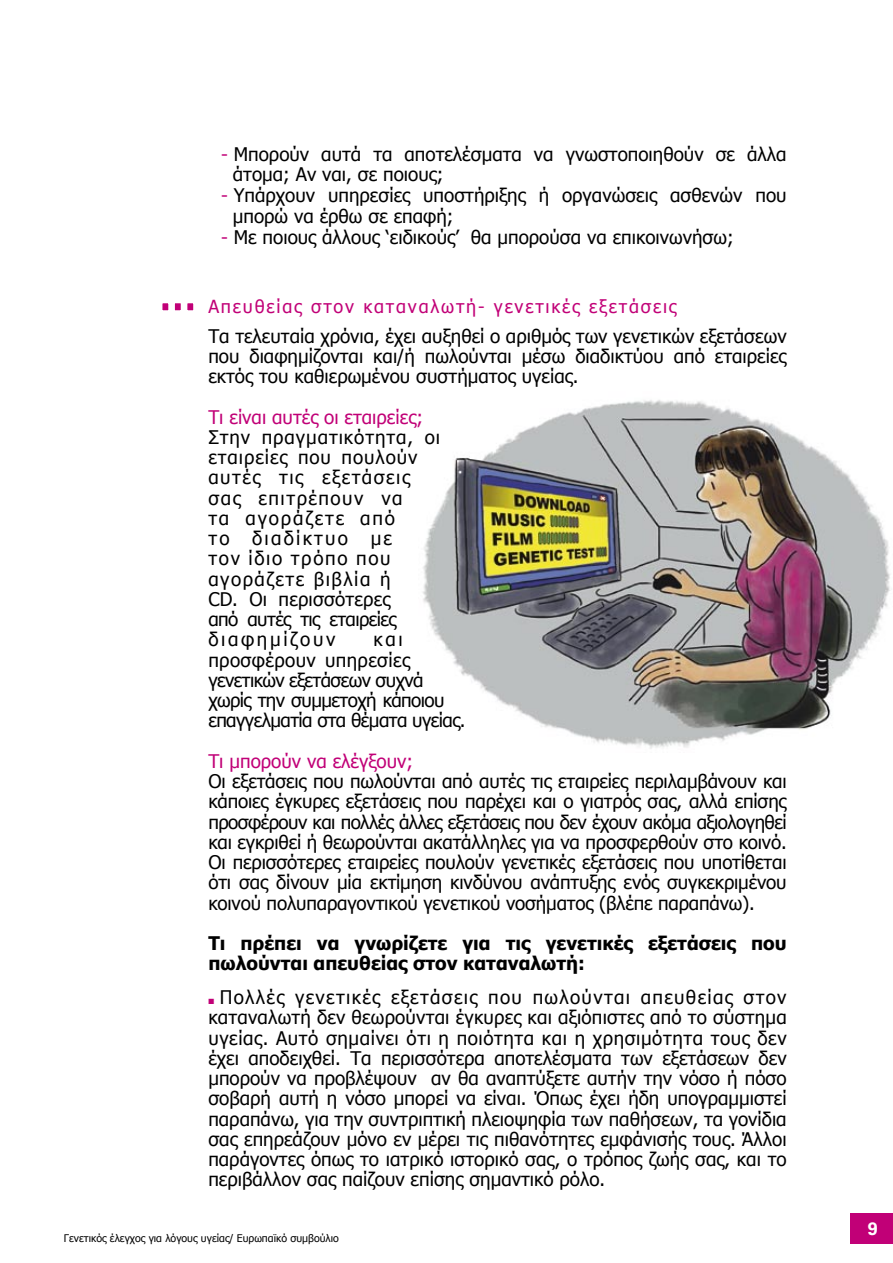
<style>
.page{position:relative;width:893px;height:1263px;background:#fff}
.page>*{position:absolute;margin:0;border:0;box-sizing:border-box;transform-origin:0 0}
.t1{font:18.75px/20.2px "Tahoma";color:#000;text-align:justify}
.t2{font:18.75px/20.2px "Tahoma";letter-spacing:.08em;color:#000}
.t3{font:18.75px/20.2px "Tahoma";letter-spacing:-.03em;color:#000}
.t4{font:700 18.75px/20.2px "Tahoma";color:#000}
.t5{font:18.75px "Tahoma";color:#c10077}
.t6{font:18px "Tahoma";letter-spacing:.1em;color:#c10077}
.t7{font:700 18px "Univers";color:#fff}
.t8{font:10.5px "Tahoma";color:#000}
.s1{color:#c10077}
</style>
<div class="page">
<div style="left:850px;top:1213px;width:43px;height:30px;background:#c10077"></div>
<img style="left:422px;top:400px;width:468px;height:349px">
<div style="left:186px;top:302px;width:9px;height:10px;background:#c10077"></div>
<div style="left:184px;top:300px;width:12px;height:13px;border:3px solid #fff"></div>
<div style="left:173px;top:302px;width:9px;height:10px;background:#c10077"></div>
<div style="left:172px;top:300px;width:12px;height:13px;border:3px solid #fff"></div>
<div style="left:161px;top:302px;width:9px;height:10px;background:#c10077"></div>
<div style="left:159px;top:300px;width:12px;height:13px;border:3px solid #fff"></div>
<p class="t1" style="left:221px;top:143px;width:567px"><span class="s1">-</span> Μπορούν αυτά τα αποτελέσματα να γνωστοποιηθούν σε άλλα</p>
<p class="t1" style="left:233px;top:163px;width:212px">άτομα; Αν ναι, σε ποιους;</p>
<p class="t1" style="left:221px;top:184px;width:567px"><span class="s1">-</span> Υπάρχουν υπηρεσίες υποστήριξης ή οργανώσεις ασθενών που</p>
<p class="t1" style="left:233px;top:205px;width:222px">μπορώ να έρθω σε επαφή;</p>
<p class="t1" style="left:221px;top:226px;width:514px"><span class="s1">-</span> Με ποιους άλλους ‘ειδικούς’ θα μπορούσα να επικοινωνήσω;</p>
<p class="t6" style="left:208px;top:295px;width:470px">Απευθείας στον καταναλωτή- γενετικές εξετάσεις</p>
<p class="t1" style="left:208px;top:325px;width:580px">Τα τελευταία χρόνια, έχει αυξηθεί ο αριθμός των γενετικών εξετάσεων που διαφημίζονται και/ή πωλούνται μέσω διαδικτύου από εταιρείες εκτός του καθιερωμένου συστήματος υγείας.</p>
<p class="t5" style="left:208px;top:404px;width:216px">Τι είναι αυτές οι εταιρείες;</p>
<p class="t2" style="left:208px;top:426px;width:233px">Στην πραγματικότητα, οι εταιρείες που πουλούν αυτές τις εξετάσεις σας επιτρέπουν να<br>τα αγοράζετε από<br>το διαδίκτυο με<br>τον ίδιο τρόπο που αγοράζετε βιβλία ή<br>CD. Οι περισσότερες<br>από αυτές τις εταιρείες διαφημίζουν</p>
<p class="t3" style="left:208px;top:628px;width:259px;text-indent:165px">και προσφέρουν υπηρεσίες γενετικών εξετάσεων συχνά χωρίς την συμμετοχή κάποιου επαγγελματία στα θέματα υγείας.</p>
<p class="t5" style="left:208px;top:748px;width:206px">Τι μπορούν να ελέγξουν;</p>
<p class="t1" style="left:208px;top:770px;width:580px">Οι εξετάσεις που πωλούνται από αυτές τις εταιρείες περιλαμβάνουν και κάποιες έγκυρες εξετάσεις που παρέχει και ο γιατρός σας, αλλά επίσης προσφέρουν και πολλές άλλες εξετάσεις που δεν έχουν ακόμα αξιολογηθεί και εγκριθεί ή θεωρούνται ακατάλληλες για να προσφερθούν στο κοινό.<br>Οι περισσότερες εταιρείες πουλούν γενετικές εξετάσεις που υποτίθεται ότι σας δίνουν μία εκτίμηση κινδύνου ανάπτυξης ενός συγκεκριμένου κοινού πολυπαραγοντικού γενετικού νοσήματος (βλέπε παραπάνω).</p>
<p class="t4" style="left:208px;top:932px;width:580px">Τι πρέπει να γνωρίζετε για τις γενετικές εξετάσεις που πωλούνται απευθείας στον καταναλωτή:</p>
<p class="t1" style="left:208px;top:986px;width:580px;text-indent:11px">Πολλές γενετικές εξετάσεις που πωλούνται απευθείας στον καταναλωτή δεν θεωρούνται έγκυρες και αξιόπιστες από το σύστημα υγείας. Αυτό σημαίνει ότι η ποιότητα και η χρησιμότητα τους δεν έχει αποδειχθεί. Τα περισσότερα αποτελέσματα των εξετάσεων δεν μπορούν να προβλέψουν αν θα αναπτύξετε αυτήν την νόσο ή πόσο σοβαρή αυτή η νόσο μπορεί να είναι. Όπως έχει ήδη υπογραμμιστεί παραπάνω, για την συντριπτική πλειοψηφία των παθήσεων, τα γονίδια σας επηρεάζουν μόνο εν μέρει τις πιθανότητες εμφάνισής τους. Άλλοι παράγοντες όπως το ιατρικό ιστορικό σας, ο τρόπος ζωής σας, και το περιβάλλον σας παίζουν επίσης σημαντικό ρόλο.</p>
<p class="t8" style="left:64px;top:1231px;width:277px">Γενετικός έλεγχος για λόγους υγείας/ Ευρωπαϊκό συμβούλιο</p>
<p class="t7" style="left:868px;top:1218px;width:12px">9</p>
</div>
